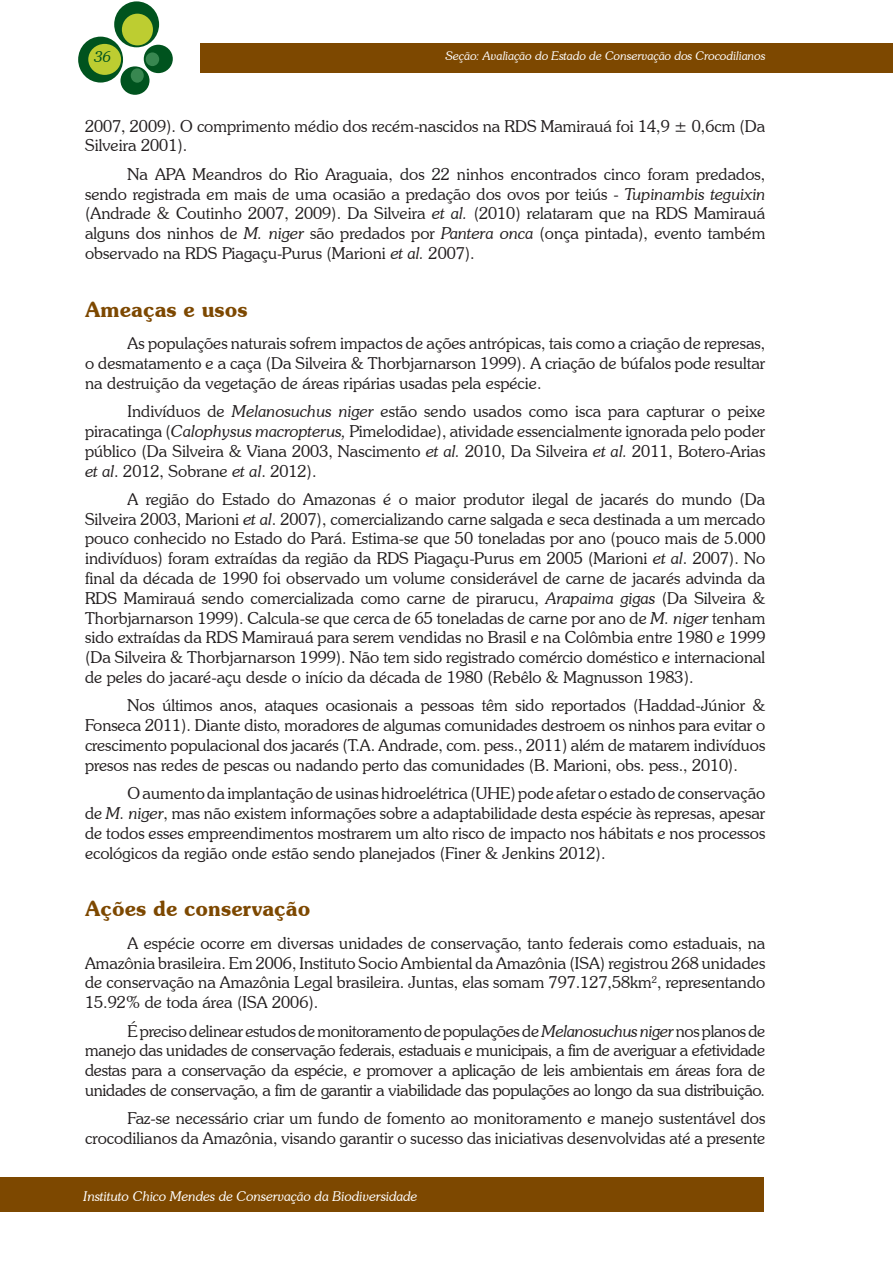
<style>
.page{position:relative;width:893px;height:1263px;background:#fff}
.page>*{position:absolute;margin:0;border:0;box-sizing:border-box;transform-origin:0 0}
.t1{font:600 21px "Souvenir IT Cby BT";color:#7d4800}
.t2{font:300 16.5px/19.8px "Souvenir IT Cby BT";color:#231f20;text-align:justify}
.t3{font:italic 300 15px "Souvenir IT Cby BT";color:#00531e}
.t4{font:italic 300 13.5px "Souvenir IT Cby BT";color:#fff}
.t5{font:italic 300 12px "Souvenir IT Cby BT";color:#fff}
.s1{font-style:italic}
</style>
<div class="page">
<div style="left:200px;top:44px;width:693px;height:29px;background:#7d4800"></div>
<div style="left:114px;top:1px;width:45px;height:46px;background:#00531e;border-radius:50%"></div>
<div style="left:78px;top:37px;width:45px;height:46px;background:#00531e;border-radius:50%"></div>
<div style="left:144px;top:45px;width:29px;height:28px;background:#00531e;border-radius:50%"></div>
<div style="left:120px;top:66px;width:30px;height:29px;background:#00531e;border-radius:50%"></div>
<div style="left:122px;top:14px;width:31px;height:31px;background:#bdcd31;border-radius:50%"></div>
<div style="left:88px;top:44px;width:33px;height:31px;background:#bdcd31;border-radius:50%"></div>
<div style="left:146px;top:52px;width:13px;height:14px;background:#388750;border-radius:50%"></div>
<div style="left:131px;top:68px;width:13px;height:15px;background:#388750;border-radius:50%"></div>
<div style="left:0;top:1178px;width:764px;height:34px;background:#7d4800"></div>
<p class="t3" style="left:94px;top:48px;width:18px">36</p>
<p class="t5" style="left:445px;top:49px;width:321px">Seção: Avaliação do Estado de Conservação dos Crocodilianos</p>
<p class="t2" style="left:85px;top:116px;width:682px">2007, 2009). O comprimento médio dos recém-nascidos na RDS Mamirauá foi 14,9 ± 0,6cm (Da<br>Silveira 2001).</p>
<p class="t2" style="left:85px;top:164px;width:682px;text-indent:43px">Na APA Meandros do Rio Araguaia, dos 22 ninhos encontrados cinco foram predados, sendo registrada em mais de uma ocasião a predação dos ovos por teiús - <span class="s1">Tupinambis teguixin </span>(Andrade &amp; Coutinho 2007, 2009). Da Silveira <span class="s1">et al.</span> (2010) relataram que na RDS Mamirauá alguns dos ninhos de <span class="s1">M. niger</span> são predados por <span class="s1">Pantera onca</span> (onça pintada), evento também observado na RDS Piagaçu-Purus (Marioni <span class="s1">et al.</span> 2007).</p>
<p class="t1" style="left:85px;top:296px;width:164px">Ameaças e usos</p>
<p class="t2" style="left:85px;top:333px;width:682px;text-indent:43px">As populações naturais sofrem impactos de ações antrópicas, tais como a criação de represas, o desmatamento e a caça (Da Silveira &amp; Thorbjarnarson 1999). A criação de búfalos pode resultar na destruição da vegetação de áreas ripárias usadas pela espécie.</p>
<p class="t2" style="left:85px;top:401px;width:682px;text-indent:43px">Indivíduos de <span class="s1">Melanosuchus niger</span> estão sendo usados como isca para capturar o peixe piracatinga (<span class="s1">Calophysus macropterus,</span> Pimelodidae), atividade essencialmente ignorada pelo poder público (Da Silveira &amp; Viana 2003, Nascimento <span class="s1">et al.</span> 2010, Da Silveira <span class="s1">et al.</span> 2011, Botero-Arias <span class="s1">et al</span>. 2012, Sobrane <span class="s1">et al</span>. 2012).</p>
<p class="t2" style="left:85px;top:489px;width:682px;text-indent:43px">A região do Estado do Amazonas é o maior produtor ilegal de jacarés do mundo (Da Silveira 2003, Marioni <span class="s1">et al</span>. 2007), comercializando carne salgada e seca destinada a um mercado pouco conhecido no Estado do Pará. Estima-se que 50 toneladas por ano (pouco mais de 5.000 indivíduos) foram extraídas da região da RDS Piagaçu-Purus em 2005 (Marioni <span class="s1">et al</span>. 2007). No final da década de 1990 foi observado um volume considerável de carne de jacarés advinda da RDS Mamirauá sendo comercializada como carne de pirarucu, <span class="s1">Arapaima gigas</span> (Da Silveira &amp; Thorbjarnarson 1999). Calcula-se que cerca de 65 toneladas de carne por ano de <span class="s1">M. niger</span> tenham sido extraídas da RDS Mamirauá para serem vendidas no Brasil e na Colômbia entre 1980 e 1999 (Da Silveira &amp; Thorbjarnarson 1999). Não tem sido registrado comércio doméstico e internacional de peles do jacaré-açu desde o início da década de 1980 (Rebêlo &amp; Magnusson 1983).</p>
<p class="t2" style="left:85px;top:695px;width:682px;text-indent:43px">Nos últimos anos, ataques ocasionais a pessoas têm sido reportados (Haddad-Júnior &amp; Fonseca 2011). Diante disto, moradores de algumas comunidades destroem os ninhos para evitar o crescimento populacional dos jacarés (T.A. Andrade, com. pess., 2011) além de matarem indivíduos presos nas redes de pescas ou nadando perto das comunidades (B. Marioni, obs. pess., 2010).</p>
<p class="t2" style="left:85px;top:783px;width:682px;text-indent:43px">O aumento da implantação de usinas hidroelétrica (UHE) pode afetar o estado de conservação de <span class="s1">M. niger</span>, mas não existem informações sobre a adaptabilidade desta espécie às represas, apesar de todos esses empreendimentos mostrarem um alto risco de impacto nos hábitats e nos processos ecológicos da região onde estão sendo planejados (Finer &amp; Jenkins 2012).</p>
<p class="t1" style="left:85px;top:896px;width:227px">Ações de conservação</p>
<p class="t2" style="left:85px;top:933px;width:682px;text-indent:43px">A espécie ocorre em diversas unidades de conservação, tanto federais como estaduais, na Amazônia brasileira. Em 2006, Instituto Socio Ambiental da Amazônia (ISA) registrou 268 unidades de conservação na Amazônia Legal brasileira. Juntas, elas somam 797.127,58km<sup>2</sup>, representando 15.92% de toda área (ISA 2006).</p>
<p class="t2" style="left:85px;top:1020px;width:682px;text-indent:43px">É preciso delinear estudos de monitoramento de populações de <span class="s1">Melanosuchus niger</span> nos planos de manejo das unidades de conservação federais, estaduais e municipais, a fim de averiguar a efetividade destas para a conservação da espécie, e promover a aplicação de leis ambientais em áreas fora de unidades de conservação, a fim de garantir a viabilidade das populações ao longo da sua distribuição.</p>
<p class="t2" style="left:85px;top:1108px;width:682px;text-align:right">Faz-se necessário criar um fundo de fomento ao monitoramento e manejo sustentável dos crocodilianos da Amazônia, visando garantir o sucesso das iniciativas desenvolvidas até a presente</p>
<p class="t4" style="left:84px;top:1188px;width:335px">Instituto Chico Mendes de Conservação da Biodiversidade</p>
</div>
